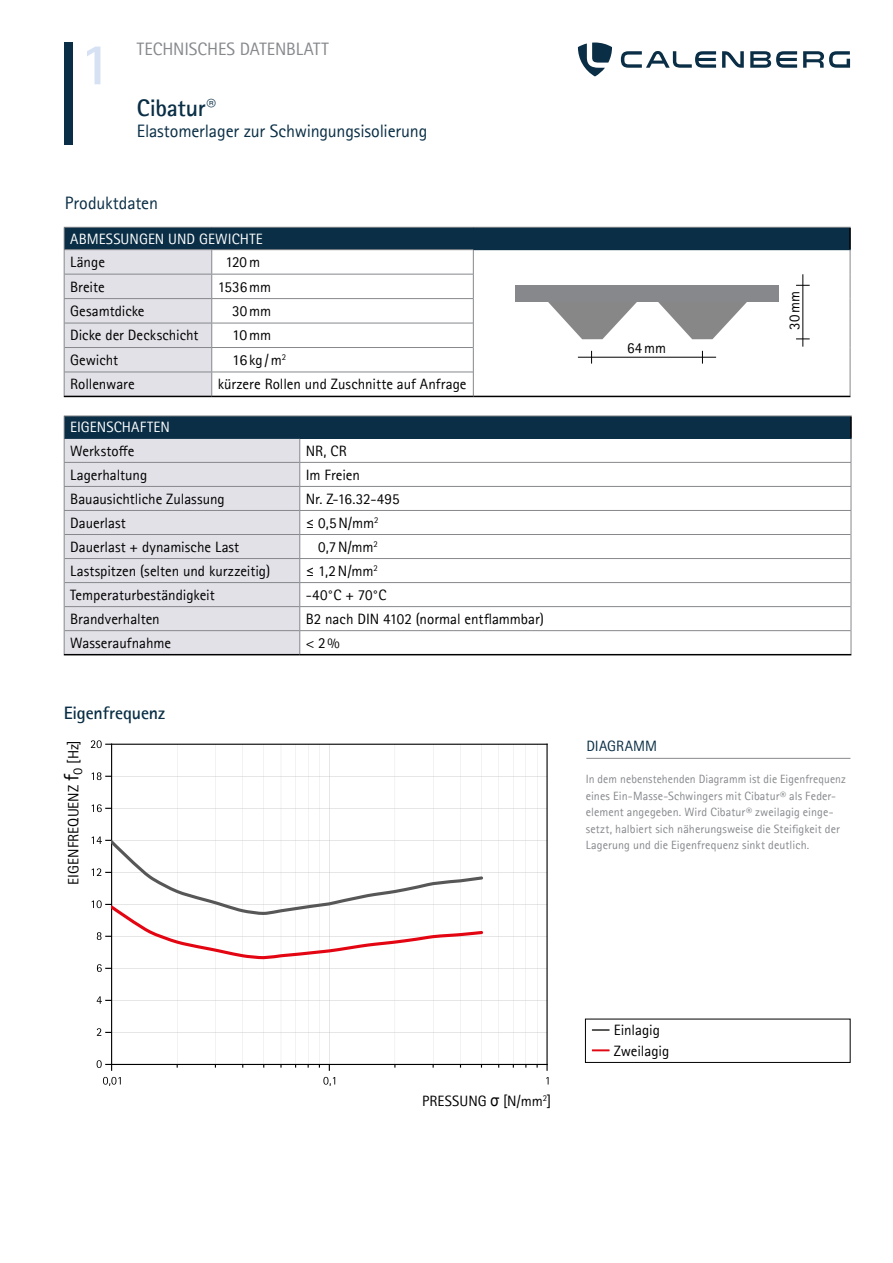
<style>
.page{position:relative;width:893px;height:1263px;background:#fff}
.page>*{position:absolute;margin:0;border:0;box-sizing:border-box;transform-origin:0 0}
.t1{font:700 59.55px "Rotis Sans Serif Pro";color:#d7e1f4}
.t2{font:700 24px "Rotis Sans Serif Pro";letter-spacing:-.01em;color:#092e45}
.t3{font:18px "Rotis Sans Serif Pro";letter-spacing:-.01em;color:#092e45}
.t4{font:18px "Rotis Sans Serif Pro";letter-spacing:-.01em;color:#86888c}
.t5{font:700 18px "Rotis Sans Serif Pro";letter-spacing:-.01em;color:#092e45}
.t6{font:15px/20.4px "Rotis Sans Serif Pro";color:#000}
.t7{font:15px "Rotis Sans Serif Pro";letter-spacing:.005em;color:#fff}
.t8{font:15px "Rotis Sans Serif Pro";letter-spacing:.005em;color:#092e45}
.t9{font:15px "Rotis Sans Serif Pro";color:#000;scale:1.05 1}
.t10{font:15px "Rotis Sans Serif Pro";color:#000;scale:1.04 1}
.t11{font:12px/16.5px "Rotis Sans Serif Pro";letter-spacing:.005em;color:#86888c}
.s1{font-family:"Univers LT Pro";font-weight:300;font-stretch:condensed}
.s2{font-size:21px}
.s3{font-family:"Arial Narrow";font-size:16.5px}
</style>
<div class="page">
<div style="left:64px;top:43px;width:8px;height:102px;background:#092e45"></div>
<svg style="left:621px;top:51px;width:229px;height:17px"></svg>
<svg style="left:578px;top:43px;width:34px;height:33px"></svg>
<svg style="left:548px;top:302px;width:89px;height:37px"></svg>
<svg style="left:658px;top:302px;width:89px;height:37px"></svg>
<div style="left:516px;top:285px;width:263px;height:17px;background:#86888c"></div>
<svg style="left:591px;top:351px;width:1px;height:13px"></svg>
<svg style="left:702px;top:351px;width:1px;height:13px"></svg>
<hr style="left:578px;top:357px;width:138px;height:1px;background:#000">
<svg style="left:796px;top:285px;width:14px;height:1px"></svg>
<svg style="left:796px;top:338px;width:14px;height:1px"></svg>
<hr style="left:802px;top:274px;width:1px;height:73px;background:#000">
<div style="left:64px;top:416px;width:787px;height:22px;background:#092e45"></div>
<div style="left:65px;top:439px;width:234px;height:215px;background:#e1e1e7"></div>
<hr style="left:850px;top:416px;width:2px;height:22px;background:#000">
<hr style="left:64px;top:416px;width:236px;height:1px;background:#86888c">
<hr style="left:300px;top:416px;width:552px;height:1px;background:#86888c">
<hr style="left:64px;top:462px;width:236px;height:1px;background:#86888c">
<hr style="left:300px;top:462px;width:551px;height:1px;background:#86888c">
<hr style="left:64px;top:486px;width:236px;height:1px;background:#86888c">
<hr style="left:300px;top:486px;width:551px;height:1px;background:#86888c">
<hr style="left:64px;top:510px;width:236px;height:1px;background:#86888c">
<hr style="left:300px;top:510px;width:551px;height:1px;background:#86888c">
<svg style="left:64px;top:416px;width:1px;height:238px"></svg>
<svg style="left:299px;top:439px;width:1px;height:215px"></svg>
<svg style="left:851px;top:439px;width:1px;height:215px"></svg>
<hr style="left:65px;top:438px;width:235px;height:1px;background:#092e45">
<hr style="left:300px;top:438px;width:552px;height:1px;background:#092e45">
<hr style="left:65px;top:606px;width:235px;height:1px;background:#86888c">
<hr style="left:300px;top:606px;width:551px;height:1px;background:#86888c">
<hr style="left:65px;top:630px;width:235px;height:1px;background:#86888c">
<hr style="left:300px;top:630px;width:551px;height:1px;background:#86888c">
<hr style="left:65px;top:534px;width:235px;height:1px;background:#86888c">
<hr style="left:300px;top:534px;width:551px;height:1px;background:#86888c">
<hr style="left:65px;top:558px;width:235px;height:1px;background:#86888c">
<hr style="left:300px;top:558px;width:551px;height:1px;background:#86888c">
<hr style="left:65px;top:582px;width:235px;height:1px;background:#86888c">
<hr style="left:300px;top:582px;width:551px;height:1px;background:#86888c">
<hr style="left:64px;top:654px;width:236px;height:1px;background:#000">
<hr style="left:300px;top:654px;width:551px;height:1px;background:#000">
<div style="left:64px;top:227px;width:786px;height:23px;background:#092e45"></div>
<hr style="left:849px;top:228px;width:2px;height:21px;background:#000">
<hr style="left:64px;top:227px;width:148px;height:1px;background:#86888c">
<hr style="left:212px;top:227px;width:261px;height:1px;background:#86888c">
<hr style="left:473px;top:227px;width:378px;height:1px;background:#86888c">
<hr style="left:212px;top:298px;width:262px;height:1px;background:#86888c">
<svg style="left:64px;top:228px;width:148px;height:168px;background:#c2c7cf"></svg>
<svg style="left:473px;top:250px;width:1px;height:146px"></svg>
<svg style="left:850px;top:250px;width:1px;height:146px"></svg>
<hr style="left:473px;top:249px;width:378px;height:1px;background:#092e45">
<hr style="left:65px;top:274px;width:147px;height:1px;background:#86888c">
<hr style="left:212px;top:274px;width:261px;height:1px;background:#86888c">
<hr style="left:65px;top:347px;width:147px;height:1px;background:#86888c">
<hr style="left:212px;top:347px;width:261px;height:1px;background:#86888c">
<hr style="left:65px;top:372px;width:147px;height:1px;background:#86888c">
<hr style="left:212px;top:372px;width:261px;height:1px;background:#86888c">
<hr style="left:65px;top:323px;width:147px;height:1px;background:#86888c">
<hr style="left:212px;top:323px;width:261px;height:1px;background:#86888c">
<hr style="left:65px;top:249px;width:147px;height:1px;background:#86888c">
<hr style="left:212px;top:249px;width:261px;height:1px;background:#86888c">
<hr style="left:64px;top:396px;width:148px;height:1px;background:#000">
<hr style="left:212px;top:396px;width:261px;height:1px;background:#000">
<hr style="left:473px;top:396px;width:377px;height:1px;background:#000">
<hr style="left:586px;top:758px;width:264px;height:1px;background:#86888c">
<svg style="left:103px;top:1077px;width:18px;height:9px"></svg>
<svg style="left:323px;top:1077px;width:12px;height:9px"></svg>
<svg style="left:546px;top:1077px;width:3px;height:7px"></svg>
<svg style="left:112px;top:745px;width:434px;height:319px"></svg>
<hr style="left:111px;top:1064px;width:437px;height:1px;background:#000">
<hr style="left:111px;top:744px;width:437px;height:1px;background:#000">
<svg style="left:546px;top:1065px;width:2px;height:6px"></svg>
<hr style="left:546px;top:744px;width:2px;height:321px;background:#000">
<hr style="left:111px;top:744px;width:1px;height:321px;background:#000">
<svg style="left:97px;top:1060px;width:15px;height:11px"></svg>
<svg style="left:97px;top:1028px;width:15px;height:8px"></svg>
<svg style="left:97px;top:996px;width:15px;height:8px"></svg>
<svg style="left:92px;top:804px;width:20px;height:8px"></svg>
<svg style="left:92px;top:772px;width:20px;height:8px"></svg>
<svg style="left:91px;top:740px;width:21px;height:8px"></svg>
<svg style="left:92px;top:836px;width:391px;height:136px"></svg>
<svg style="left:592px;top:1029px;width:18px;height:2px"></svg>
<svg style="left:592px;top:1049px;width:18px;height:2px"></svg>
<div style="left:585px;top:1019px;width:265px;height:44px;border:1px solid #000"></div>
<h1 class="t1" style="left:80px;top:26px;width:34px">1</h1>
<p class="t4" style="left:137px;top:38px;width:193px">TECHNISCHES DATENBLATT</p>
<h2 class="t2" style="left:137px;top:92px;width:81px">Cibatur<span class="s1">®</span></h2>
<p class="t3" style="left:137px;top:121px;width:292px">Elastomerlager zur Schwingungsisolierung</p>
<p class="t3" style="left:65px;top:192px;width:95px">Produktdaten</p>
<p class="t7" style="left:70px;top:230px;width:194px">ABMESSUNGEN UND GEWICHTE</p>
<p class="t6" style="left:70px;top:252px;width:36px">Länge</p>
<p class="t6" style="left:225px;top:252px;width:36px">120m</p>
<p class="t6" style="left:70px;top:276px;width:36px">Breite</p>
<p class="t6" style="left:218px;top:276px;width:55px">1536mm</p>
<p class="t6" style="left:70px;top:301px;width:76px">Gesamtdicke</p>
<p class="t6" style="left:232px;top:301px;width:41px">30mm</p>
<p class="t6" style="left:70px;top:325px;width:130px">Dicke der Deckschicht</p>
<p class="t10" style="left:232px;top:327px;width:39px">10mm</p>
<p class="t6" style="left:70px;top:350px;width:50px">Gewicht</p>
<p class="t9" style="left:232px;top:351px;width:53px">16kg/m<sup>2</sup></p>
<p class="t6" style="left:70px;top:374px;width:66px">Rollenware</p>
<p class="t6" style="left:218px;top:374px;width:250px">kürzere Rollen und Zuschnitte auf Anfrage</p>
<p class="t7" style="left:70px;top:418px;width:101px">EIGENSCHAFTEN</p>
<p class="t6" style="left:70px;top:440px;width:66px">Werkstoffe</p>
<p class="t6" style="left:306px;top:440px;width:43px">NR, CR</p>
<p class="t6" style="left:70px;top:464px;width:79px">Lagerhaltung</p>
<p class="t6" style="left:306px;top:464px;width:56px">Im Freien</p>
<p class="t6" style="left:70px;top:488px;width:156px">Bauausichtliche Zulassung</p>
<p class="t6" style="left:306px;top:489px;width:95px">Nr. Z-16.32-495</p>
<p class="t6" style="left:70px;top:512px;width:57px">Dauerlast</p>
<p class="t6" style="left:306px;top:512px;width:74px">≤ 0,5N/mm<sup>2</sup></p>
<p class="t6" style="left:70px;top:537px;width:171px">Dauerlast + dynamische Last</p>
<p class="t6" style="left:318px;top:537px;width:61px">0,7N/mm<sup>2</sup></p>
<p class="t6" style="left:70px;top:561px;width:202px">Lastspitzen (selten und kurzzeitig)</p>
<p class="t6" style="left:306px;top:561px;width:74px">≤ 1,2N/mm<sup>2</sup></p>
<p class="t6" style="left:70px;top:585px;width:146px">Temperaturbeständigkeit</p>
<p class="t6" style="left:306px;top:585px;width:82px">-40°C + 70°C</p>
<p class="t6" style="left:70px;top:609px;width:91px">Brandverhalten</p>
<p class="t6" style="left:306px;top:609px;width:240px">B2 nach DIN 4102 (normal entflammbar)</p>
<p class="t6" style="left:70px;top:633px;width:103px">Wasseraufnahme</p>
<p class="t6" style="left:306px;top:633px;width:36px">&lt; 2%</p>
<p class="t5" style="left:64px;top:701px;width:103px">Eigenfrequenz</p>
<p class="t6" style="left:63px;top:884px;width:146px;rotate:-90deg">EIGENFREQUENZ <span class="s2">f</span><sub>O</sub> [Hz]</p>
<p class="t6" style="left:627px;top:338px;width:40px">64mm</p>
<p class="t6" style="left:784px;top:330px;width:40px;rotate:-90deg">30mm</p>
<p class="t8" style="left:586px;top:736px;width:72px">DIAGRAMM</p>
<p class="t11" style="left:586px;top:771px;width:262px">In dem nebenstehenden Diagramm ist die Eigenfrequenz eines Ein-Masse-Schwingers mit Cibatur® als Feder&shy;element angegeben. Wird Cibatur® zweilagig einge&shy;setzt, halbiert sich näherungsweise die Steifigkeit der Lagerung und die Eigenfrequenz sinkt deutlich.</p>
<p class="t6" style="left:422px;top:1091px;width:131px">PRESSUNG <span class="s3">σ</span> [N/mm<sup>2</sup>]</p>
<p class="t6" style="left:614px;top:1020px;width:57px">Einlagig<br>Zweilagig</p>
</div>
